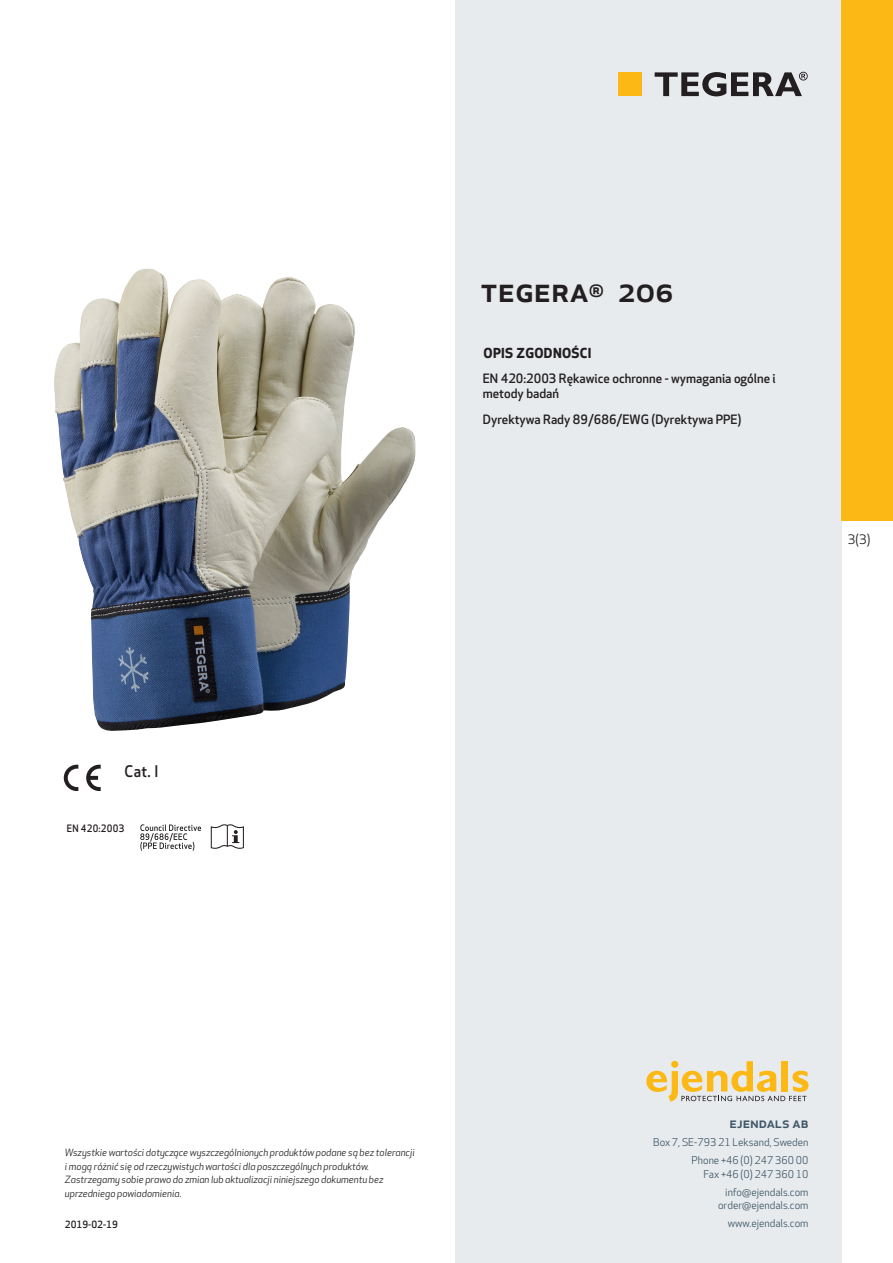
<style>
.page{position:relative;width:893px;height:1263px;background:#fff}
.page>*{position:absolute;margin:0;border:0;box-sizing:border-box;transform-origin:0 0}
.prodname{font:500 34.5px "Apex New";color:#231f20}
.Artikel{font:500 15.6px "Apex New";color:#231f20;scale:.95 1}
.t1{font:500 15px "Apex New";color:#405968}
.Compliance_body{font:700 13.5px "Apex New";letter-spacing:.025em;color:#231f20}
.t2{font:12.75px "Apex New";color:#231f20}
.Compliance_body-2{font:500 12.6px/15px "Apex New";color:#231f20}
.t3{font:10.5px/18px "Apex New";color:#405968;text-align:right}
.t4{font:500 10.05px "Apex New";color:#231f20;scale:.95 1}
.t5{font:italic 9.75px/13.5px "Apex New";color:#231f20}
.t6{font:500 9.75px "Apex New";color:#231f20}
</style>
<div class="page">
<div style="left:455px;top:0;width:387px;height:1263px;background:#e8ebee"></div>
<svg style="left:646px;top:1061px;width:162px;height:40px"></svg>
<svg style="left:86px;top:765px;width:15px;height:26px"></svg>
<svg style="left:64px;top:765px;width:14px;height:26px"></svg>
<svg style="left:140px;top:824px;width:61px;height:27px"></svg>
<svg style="left:211px;top:824px;width:33px;height:25px"></svg>
<div style="left:618px;top:72px;width:24px;height:24px;background:#fcb814"></div>
<svg style="left:655px;top:72px;width:153px;height:24px"></svg>
<div style="left:842px;top:0;width:51px;height:520px;background:#fcb814"></div>
<img style="left:54px;top:268px;width:362px;height:463px">
<p class="Artikel" style="left:125px;top:761px;width:37px">Cat. I</p>
<p class="t4" style="left:67px;top:821px;width:62px">EN 420:2003</p>
<p class="prodname" style="left:480px;top:266px;width:195px">TEGERA<sup>®</sup> 206</p>
<p class="Compliance_body" style="left:483px;top:343px;width:110px">OPIS ZGODNOŚCI</p>
<p class="Compliance_body-2" style="left:483px;top:371px;width:295px">EN 420:2003 Rękawice ochronne - wymagania ogólne i metody badań</p>
<p class="Compliance_body-2" style="left:483px;top:411px;width:260px">Dyrektywa Rady 89/686/EWG (Dyrektywa PPE)</p>
<h3 class="t2" style="left:848px;top:531px;width:24px">3(3)</h3>
<p class="t5" style="left:65px;top:1146px;width:351px">Wszystkie wartości dotyczące wyszczególnionych produktów podane są bez tolerancji i mogą różnić się od rzeczywistych wartości dla poszczególnych produktów.<br>Zastrzegamy sobie prawo do zmian lub aktualizacji niniejszego dokumentu bez uprzedniego powiadomienia.</p>
<p class="t6" style="left:65px;top:1218px;width:54px">2019-02-19</p>
<h3 class="t1" style="left:729px;top:1113px;width:80px">ejendals ab</h3>
<p class="t3" style="left:653px;top:1133px;width:157px">Box 7, SE-793 21 Leksand, Sweden<br>Phone +46 (0) 247 360 00</p>
<p class="t3" style="left:703px;top:1165px;width:107px">Fax +46 (0) 247 360 10 info@ejendals.com</p>
<p class="t3" style="left:718px;top:1196px;width:92px">order@ejendals.com</p>
<p class="t3" style="left:728px;top:1215px;width:82px">www.ejendals.com</p>
</div>
